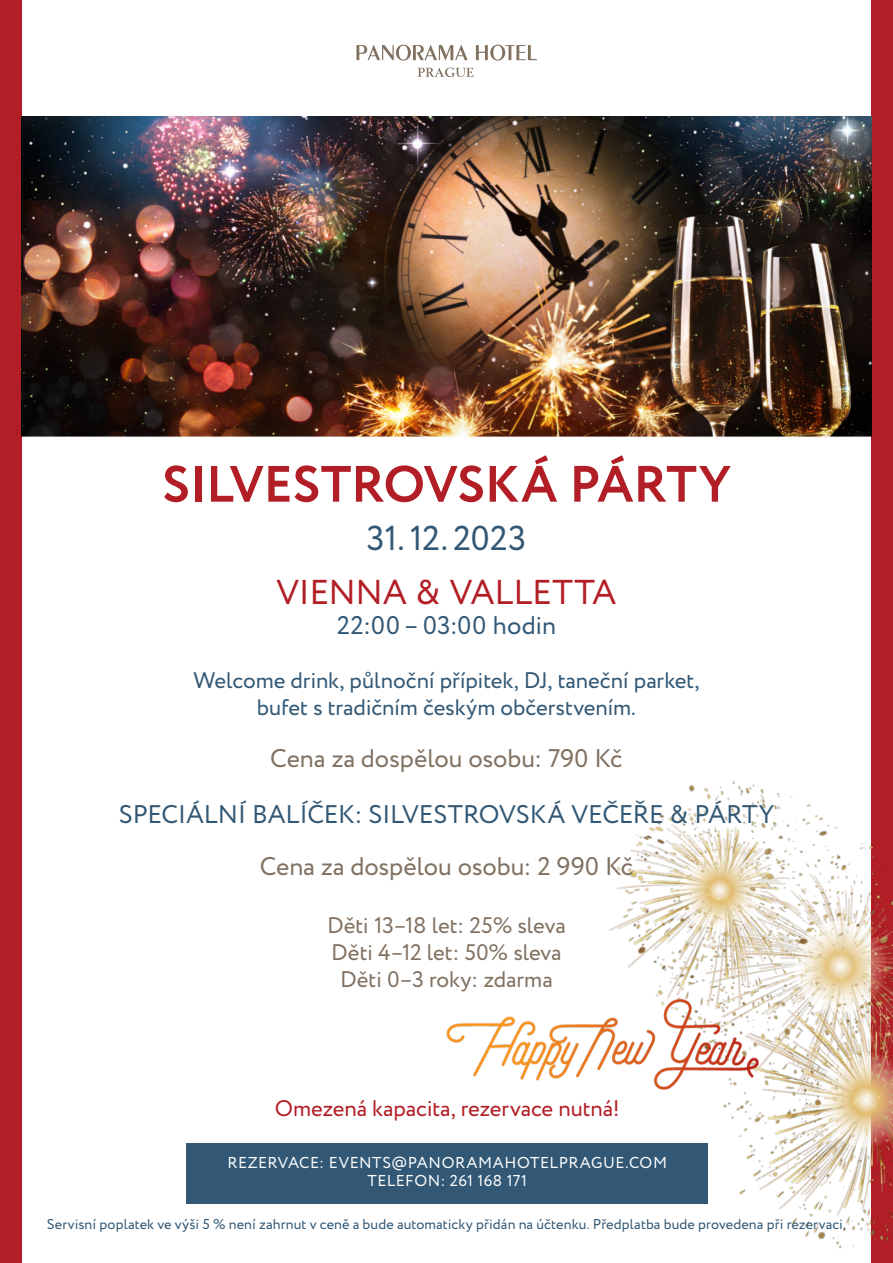
<style>
.page{position:relative;width:893px;height:1263px;background:#fff}
.page>*{position:absolute;margin:0;border:0;box-sizing:border-box;transform-origin:0 0}
.popisek{font:700 51px "Circe";letter-spacing:-.01em;color:#b21e25}
.popisek-2{font:34.5px "Circe";letter-spacing:-.01em;color:#b21e25}
.popisek-3{font:34.5px "Circe";letter-spacing:-.01em;color:#325875}
.popisek-4{font:25.5px "Circe";letter-spacing:-.01em;color:#325875}
.popisek-5{font:25.5px "Circe";letter-spacing:-.005em;color:#817161}
.popisek-6{font:22.5px/27px "Circe";letter-spacing:-.005em;color:#325875;text-align:center}
.popisek-7{font:22.5px "Circe";letter-spacing:-.005em;color:#817161}
.popisek-8{font:22.5px "Circe";letter-spacing:-.005em;color:#b21e25}
.jídlo{font:15.75px "Circe";letter-spacing:.035em;color:#fff}
.popisek-9{font:14.25px "Circe";letter-spacing:.01em;color:#325875}
</style>
<div class="page">
<div style="left:872px;top:0;width:21px;height:1263px;background:#b21e25"></div>
<div style="left:0;top:0;width:21px;height:1263px;background:#b21e25"></div>
<img style="left:609px;top:736px;width:284px;height:527px">
<img style="left:446px;top:995px;width:324px;height:100px">
<img style="left:21px;top:116px;width:851px;height:321px">
<svg style="left:356px;top:45px;width:112px;height:16px"></svg>
<svg style="left:476px;top:45px;width:61px;height:16px"></svg>
<svg style="left:418px;top:68px;width:55px;height:9px"></svg>
<div style="left:187px;top:1143px;width:521px;height:61px;background:#325875"></div>
<p class="popisek" style="left:162px;top:450px;width:570px">SILVESTROVSKÁ PÁRTY</p>
<p class="popisek-3" style="left:366px;top:515px;width:162px">31.12. 2023</p>
<p class="popisek-2" style="left:276px;top:569px;width:342px">VIENNA &amp; VALLETTA</p>
<p class="popisek-4" style="left:337px;top:609px;width:221px">22:00–03:00 hodin</p>
<p class="popisek-6" style="left:193px;top:668px;width:507px">Welcome drink, půlnoční přípitek, DJ, taneční parket, bufet s tradičním českým občerstvením.</p>
<p class="popisek-5" style="left:270px;top:741px;width:354px">Cena za dospělou osobu: 790 Kč</p>
<p class="popisek-4" style="left:119px;top:798px;width:657px">SPECIÁLNÍ BALÍČEK: SILVESTROVSKÁ VEČEŘE &amp; PÁRTY</p>
<p class="popisek-5" style="left:260px;top:849px;width:375px">Cena za dospělou osobu: 2 990 Kč</p>
<p class="popisek-7" style="left:327px;top:911px;width:240px">Děti 13–18 let: 25% sleva</p>
<p class="popisek-7" style="left:331px;top:938px;width:232px">Děti 4–12 let: 50% sleva</p>
<p class="popisek-7" style="left:340px;top:965px;width:214px">Děti 0–3 roky: zdarma</p>
<p class="popisek-8" style="left:275px;top:1093px;width:346px">Omezená kapacita, rezervace nutná!</p>
<p class="jídlo" style="left:227px;top:1152px;width:441px">REZERVACE: EVENTS@PANORAMAHOTELPRAGUE.COM</p>
<p class="jídlo" style="left:367px;top:1170px;width:161px">TELEFON: 261 168 171</p>
<p class="popisek-9" style="left:47px;top:1214px;width:801px">Servisní poplatek ve výši 5 % není zahrnut v ceně a bude automaticky přidán na účtenku. Předplatba bude provedena při rezervaci.</p>
</div>
